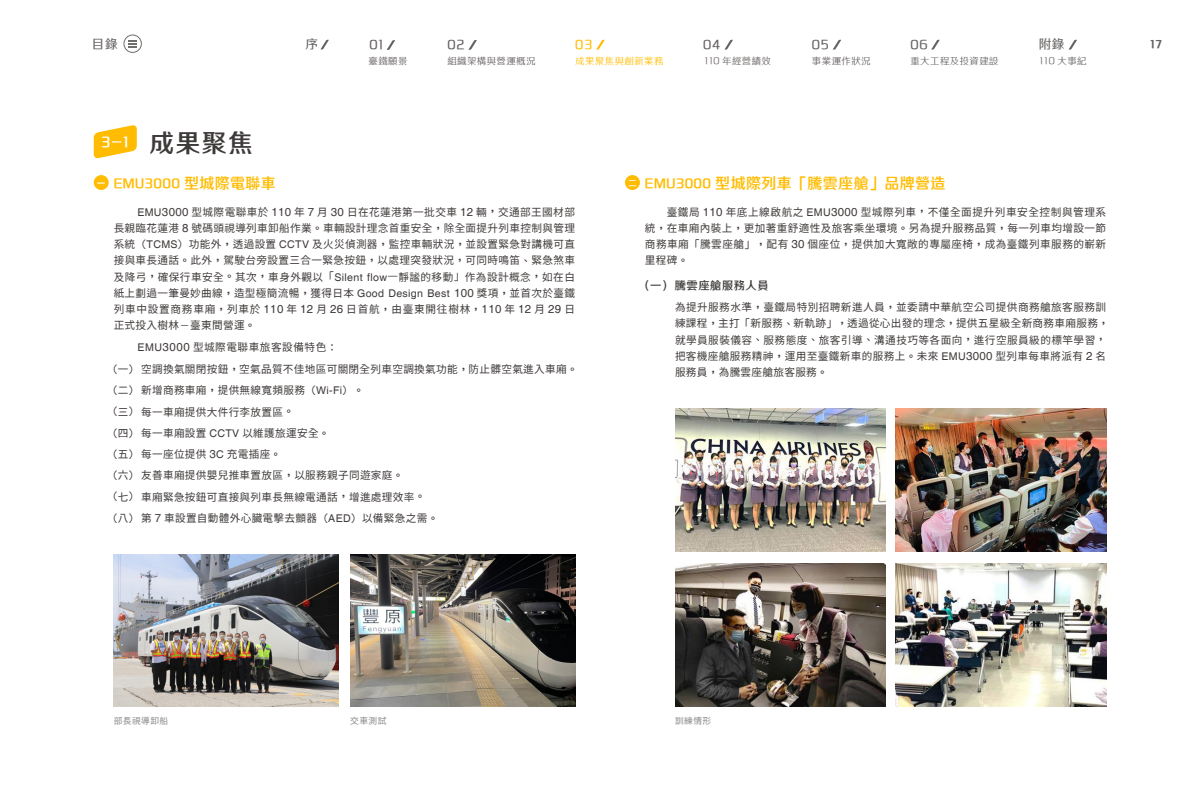
<style>
.page{position:relative;width:1200px;height:800px;background:#fff}
.page>*{position:absolute;margin:0;border:0;box-sizing:border-box;transform-origin:0 0}
.t1{font:25px "Tensentype Zhi Hei GB18030 W3";color:#3e3a39}
.t2{font:16.25px "Tensentype Zhi Hei GB18030 W3";color:#fff}
.t3{font:15px "Tensentype Zhi Hei GB18030 W3";letter-spacing:.025em;color:#ffbc00}
.t4{font:14.38px "Tensentype Zhi Hei GB18030 W2";letter-spacing:.05em;color:#656261}
.t5{font:14.38px "Tensentype Zhi Hei GB18030 W2";color:#ffbc00}
.t6{font:12.5px "Tensentype Zhi Hei GB18030 W2";color:#656261}
.t7{font:12.5px "Tensentype Zhi Hei GB18030 W4";color:#656261}
.t8{font:11.25px "Tensentype Zhi Hei GB18030 W3";letter-spacing:.05em;color:#3e3a39}
.t9{font:10.62px/16.2px "Taipei Sans TC Beta";letter-spacing:.03em;color:#3e3a39;text-align:justify}
.t10{font:10.62px "Taipei Sans TC Beta";letter-spacing:.05em;color:#3e3a39}
.t11{font:10.62px "Tensentype Zhi Hei GB18030 W1";color:#656261}
.t12{font:9.38px "Tensentype Zhi Hei GB18030 W1";letter-spacing:.05em;color:#656261}
.t13{font:9.38px "Tensentype Zhi Hei GB18030 W1";letter-spacing:.05em;color:#ffbc00}
.t14{font:8.75px "Taipei Sans TC Beta";letter-spacing:.05em;color:#898989}
.t15{font:8.75px "Tensentype Zhi Hei GB18030 W4";color:#fff}
.s1{font-size:10.62px}
.s2{font-size:9.38px}
.s3{font-family:"Helvetica"}
.s4{font-family:"Helvetica";font-size:11.5px}
.s5{font-family:"jf openhuninn 1.1"}
</style>
<div class="page">
<svg style="left:469px;top:40px;width:8px;height:10px"></svg>
<svg style="left:94px;top:125px;width:43px;height:34px"></svg>
<div style="left:94px;top:175px;width:15px;height:15px;background:#ffbc00;border-radius:50%"></div>
<div style="left:625px;top:175px;width:15px;height:15px;background:#ffbc00;border-radius:50%"></div>
<img style="left:675px;top:409px;width:210px;height:143px">
<img style="left:896px;top:409px;width:210px;height:143px">
<img style="left:675px;top:564px;width:210px;height:143px">
<img style="left:896px;top:564px;width:210px;height:143px">
<img style="left:114px;top:554px;width:224px;height:153px">
<img style="left:350px;top:554px;width:225px;height:153px">
<svg style="left:596px;top:39px;width:9px;height:11px"></svg>
<svg style="left:387px;top:40px;width:8px;height:10px"></svg>
<svg style="left:128px;top:40px;width:9px;height:8px"></svg>
<div style="left:124px;top:35px;width:18px;height:18px;border:1px solid #706e6c;border-radius:50%"></div>
<svg style="left:725px;top:39px;width:8px;height:11px"></svg>
<svg style="left:833px;top:39px;width:8px;height:11px"></svg>
<svg style="left:931px;top:39px;width:9px;height:11px"></svg>
<svg style="left:1069px;top:39px;width:8px;height:11px"></svg>
<svg style="left:321px;top:39px;width:8px;height:11px"></svg>
<p class="t6" style="left:305px;top:35px;width:14px">序</p>
<p class="t6" style="left:1039px;top:35px;width:27px">附錄</p>
<p class="t6" style="left:92px;top:35px;width:27px">目錄</p>
<p class="t4" style="left:369px;top:35px;width:16px">01</p>
<p class="t4" style="left:812px;top:35px;width:19px">05</p>
<p class="t4" style="left:448px;top:35px;width:19px">02</p>
<p class="t5" style="left:575px;top:35px;width:19px">03</p>
<p class="t4" style="left:910px;top:35px;width:19px">06</p>
<p class="t4" style="left:703px;top:35px;width:19px">04</p>
<p class="t12" style="left:369px;top:54px;width:40px">臺鐵願景</p>
<p class="t12" style="left:447px;top:54px;width:90px">組織架構與營運概況</p>
<p class="t13" style="left:575px;top:54px;width:90px">成果聚焦與創新業務</p>
<p class="t12" style="left:704px;top:54px;width:68px"><span class="s1">110</span> 年經營績效</p>
<p class="t12" style="left:812px;top:54px;width:60px">事業運作狀況</p>
<p class="t12" style="left:910px;top:54px;width:90px">重大工程及投資建設</p>
<p class="t11" style="left:1040px;top:53px;width:49px">110 <span class="s2">大事紀</span></p>
<p class="t2" style="left:101px;top:131px;width:29px">3-1</p>
<p class="t1" style="left:149px;top:126px;width:105px">成果聚焦</p>
<p class="t15" style="left:97px;top:177px;width:10px">一</p>
<p class="t3" style="left:114px;top:173px;width:164px">EMU3000 型城際電聯車</p>
<p class="t9" style="left:114px;top:204px;width:463px;text-indent:24px"><span class="s3">EMU</span><span class="s4">3000</span> 型城際電聯車於 <span class="s4">110</span> 年 <span class="s4">7</span> 月 <span class="s4">30</span> 日在花蓮港第一批交車 <span class="s4">12</span> 輛<span class="s5">，</span>交通部王國材部長親臨花蓮港 <span class="s4">8</span> 號碼頭視導列車卸船作業<span class="s5">。</span>車輛設計理念首重安全<span class="s5">，</span>除全面提升列車控制與管理系統<span class="s5">（</span><span class="s3">TCMS</span><span class="s5">）</span>功能外<span class="s5">，</span>透過設置 <span class="s3">CCTV</span> 及火災偵測器<span class="s5">，</span>監控車輛狀況<span class="s5">，</span>並設置緊急對講機可直接與車長通話<span class="s5">。</span>此外<span class="s5">，</span>駕駛台旁設置三合一緊急按鈕<span class="s5">，</span>以處理突發狀況<span class="s5">，</span>可同時鳴笛<span class="s5">、</span>緊急煞車及降弓<span class="s5">，</span>確保行車安全<span class="s5">。</span>其次<span class="s5">，</span>車身外觀以<span class="s5">「</span><span class="s3">Silent flow</span><span class="s5">―</span>靜謐的移動<span class="s5">」</span>作為設計概念<span class="s5">，</span>如在白紙上劃過一筆曼妙曲線<span class="s5">，</span>造型極簡流暢<span class="s5">，</span>獲得日本 <span class="s3">Good Design Best</span> <span class="s4">100</span> 獎項<span class="s5">，</span>並首次於臺鐵列車中設置商務車廂<span class="s5">，</span>列車於 <span class="s4">110</span> 年 <span class="s4">12</span> 月 <span class="s4">26</span> 日首航<span class="s5">，</span>由臺東開往樹林<span class="s5">，</span><span class="s4">110</span> 年 <span class="s4">12</span> 月 <span class="s4">29</span> 日正式投入樹林<span class="s5">－</span>臺東間營運<span class="s5">。</span></p>
<p class="t9" style="left:107px;top:361px;width:472px"><span class="s5">（</span>一<span class="s5">）</span>空調換氣關閉按鈕<span class="s5">，</span>空氣品質不佳地區可關閉全列車空調換氣功能<span class="s5">，</span>防止髒空氣進入車廂<span class="s5">。</span></p>
<p class="t9" style="left:107px;top:383px;width:259px"><span class="s5">（</span>二<span class="s5">）</span>新增商務車廂<span class="s5">，</span>提供無線寬頻服務<span class="s5">（</span><span class="s3">Wi-Fi</span><span class="s5">）。</span></p>
<p class="t9" style="left:107px;top:404px;width:189px"><span class="s5">（</span>三<span class="s5">）</span>每一車廂提供大件行李放置區<span class="s5">。</span></p>
<p class="t9" style="left:107px;top:425px;width:224px"><span class="s5">（</span>四<span class="s5">）</span>每一車廂設置 <span class="s3">CCTV</span> 以維護旅運安全<span class="s5">。</span></p>
<p class="t9" style="left:107px;top:446px;width:176px"><span class="s5">（</span>五<span class="s5">）</span>每一座位提供 <span class="s4">3</span><span class="s3">C</span> 充電插座<span class="s5">。</span></p>
<p class="t9" style="left:107px;top:468px;width:298px"><span class="s5">（</span>六<span class="s5">）</span>友善車廂提供嬰兒推車置放區<span class="s5">，</span>以服務親子同遊家庭<span class="s5">。</span></p>
<p class="t9" style="left:107px;top:489px;width:320px"><span class="s5">（</span>七<span class="s5">）</span>車廂緊急按鈕可直接與列車長無線電通話<span class="s5">，</span>增進處理效率<span class="s5">。</span></p>
<p class="t9" style="left:107px;top:510px;width:333px"><span class="s5">（</span>八<span class="s5">）</span>第 <span class="s4">7</span> 車設置自動體外心臟電擊去顫器<span class="s5">（</span><span class="s3">AED</span><span class="s5">）</span>以備緊急之需<span class="s5">。</span></p>
<p class="t10" style="left:137px;top:341px;width:202px"><span class="s3">EMU</span><span class="s4">3000</span> 型城際電聯車旅客設備特色<span class="s5">：</span></p>
<p class="t15" style="left:628px;top:177px;width:10px">二</p>
<p class="t3" style="left:645px;top:173px;width:302px">EMU3000 型城際列車「騰雲座艙」品牌營造</p>
<p class="t9" style="left:645px;top:204px;width:463px;text-indent:22px">臺鐵局 <span class="s4">110</span> 年底上線啟航之 <span class="s3">EMU</span><span class="s4">3000</span> 型城際列車<span class="s5">，</span>不僅全面提升列車安全控制與管理系統<span class="s5">，</span>在車廂內裝上<span class="s5">，</span>更加著重舒適性及旅客乘坐環境<span class="s5">。</span>另為提升服務品質<span class="s5">，</span>每一列車均增設一節商務車廂<span class="s5">「</span>騰雲座艙<span class="s5">」，</span>配有 <span class="s4">30</span> 個座位<span class="s5">，</span>提供加大寬敞的專屬座椅<span class="s5">，</span>成為臺鐵列車服務的嶄新里程碑<span class="s5">。</span></p>
<p class="t8" style="left:639px;top:278px;width:132px">（一）騰雲座艙服務人員</p>
<p class="t9" style="left:675px;top:299px;width:435px;text-align:left">為提升服務水準<span class="s5">，</span>臺鐵局特別招聘新進人員<span class="s5">，</span>並委請中華航空公司提供商務艙旅客服務訓練課程<span class="s5">，</span>主打<span class="s5">「</span>新服務<span class="s5">、</span>新軌跡<span class="s5">」，</span>透過從心出發的理念<span class="s5">，</span>提供五星級全新商務車廂服務<span class="s5">，</span>就學員服裝儀容<span class="s5">、</span>服務態度<span class="s5">、</span>旅客引導<span class="s5">、</span>溝通技巧等各面向<span class="s5">，</span>進行空服員級的標竿學習<span class="s5">，</span>把客機座艙服務精神<span class="s5">，</span>運用至臺鐵新車的服務上<span class="s5">。</span>未來 <span class="s3">EMU</span><span class="s4">3000</span> 型列車每車將派有 <span class="s4">2</span> 名服務員<span class="s5">，</span>為騰雲座艙旅客服務<span class="s5">。</span></p>
<p class="t7" style="left:1150px;top:35px;width:14px">17</p>
<p class="t14" style="left:114px;top:716px;width:56px">部長視導卸船</p>
<p class="t14" style="left:350px;top:716px;width:38px">交車測試</p>
<p class="t14" style="left:675px;top:716px;width:38px">訓練情形</p>
</div>
